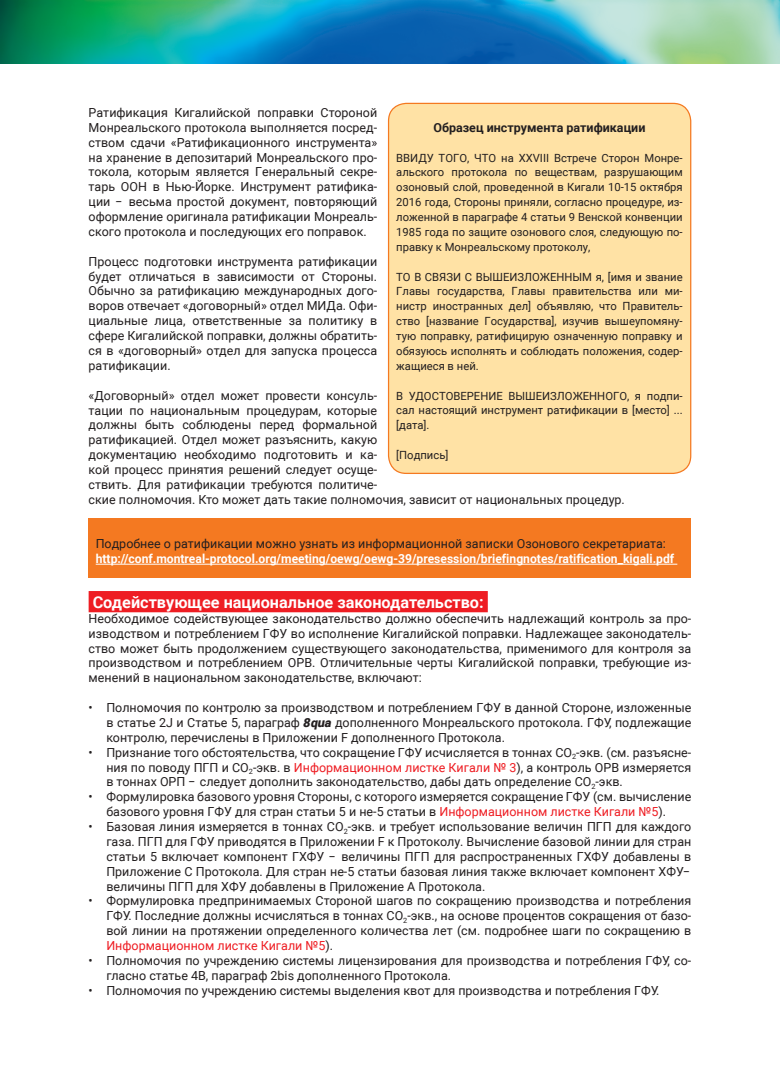
<style>
.page{position:relative;width:780px;height:1088px;background:#fff}
.page>*{position:absolute;margin:0;border:0;box-sizing:border-box;transform-origin:0 0}
.t1{font:700 16.25px "Hay Roboto";color:#fff}
.t2{font:12.5px/14.9px "Hay Roboto";color:#231f20;text-align:justify}
.t3{font:700 12.5px "Hay Roboto";color:#fff}
.t4{font:700 12.5px "Hay Roboto";color:#231f20}
.t5{font:11.25px/14.9px "Hay Roboto";color:#231f20;text-align:justify}
.s1{font-weight:900;font-style:italic}
.s2{color:#ee1d23}
</style>
<div class="page">
<img style="left:0;top:0;width:780px;height:64px">
<div style="left:89px;top:591px;width:399px;height:21px;background:#ee1d23"></div>
<div style="left:89px;top:519px;width:602px;height:59px;background:#f47921"></div>
<hr style="left:96px;top:564px;width:581px;height:1px;background:#fff">
<div style="left:388px;top:103px;width:302px;height:370px;background:#ffe2a5;border-radius:18px"></div>
<div style="left:388px;top:103px;width:303px;height:371px;border:1px solid #f47921;border-radius:18px"></div>
<p class="t2" style="left:89px;top:105px;width:290px">Ратификация Кигалийской поправки Стороной Монреальского протокола выполняется посред&shy;ством сдачи «Ратификационного инструмента» на хранение в депозитарий Монреальского про&shy;токола, которым является Генеральный секре&shy;тарь ООН в Нью-Йорке. Инструмент ратифика&shy;ции – весьма простой документ, повторяющий оформление оригинала ратификации Монреаль&shy;ского протокола и последующих его поправок.</p>
<p class="t2" style="left:89px;top:253px;width:290px">Процесс подготовки инструмента ратификации будет отличаться в зависимости от Стороны.<br>Обычно за ратификацию международных дого&shy;воров отвечает «договорный» отдел МИДа. Офи&shy;циальные лица, ответственные за политику в сфере Кигалийской поправки, должны обратить&shy;ся в «договорный» отдел для запуска процесса ратификации.</p>
<p class="t2" style="left:89px;top:387px;width:537px;text-align:left">«Договорный» отдел может провести консуль-<br>тации по национальным процедурам, которые<br>должны быть соблюдены перед формальной<br>ратификацией. Отдел может разъяснить, какую<br>документацию необходимо подготовить и ка-<br>кой процесс принятия решений следует осуще-<br>ствить. Для ратификации требуются политиче-<br>ские полномочия. Кто может дать такие полномочия, зависит от национальных процедур.</p>
<p class="t4" style="left:433px;top:119px;width:213px">Образец инструмента ратификации</p>
<p class="t5" style="left:396px;top:150px;width:288px">ВВИДУ ТОГО, ЧТО на XXVIII Встрече Сторон Монре&shy;альского протокола по веществам, разрушающим озоновый слой, проведенной в Кигали 10-15 октября 2016 года, Стороны приняли, согласно процедуре, из&shy;ложенной в параграфе 4 статьи 9 Венской конвенции 1985 года по защите озонового слоя, следующую по&shy;правку к Монреальскому протоколу,</p>
<p class="t5" style="left:396px;top:269px;width:288px">ТО В СВЯЗИ С ВЫШЕИЗЛОЖЕННЫМ я, [имя и звание Главы государства, Главы правительства или ми&shy;нистр иностранных дел] объявляю, что Правитель&shy;ство [название Государства], изучив вышеупомяну&shy;тую поправку, ратифицирую означенную поправку и обязуюсь исполнять и соблюдать положения, содер&shy;жащиеся в ней.</p>
<p class="t5" style="left:396px;top:388px;width:288px">В УДОСТОВЕРЕНИЕ ВЫШЕИЗЛОЖЕННОГО, я подпи&shy;сал настоящий инструмент ратификации в [место] ... [дата].</p>
<p class="t5" style="left:396px;top:447px;width:54px">[Подпись]</p>
<p class="t2" style="left:96px;top:536px;width:571px">Подробнее о ратификации можно узнать из информационной записки Озонового секретариата:</p>
<p class="t3" style="left:96px;top:550px;width:580px">http://conf.montreal-protocol.org/meeting/oewg/oewg-39/presession/briefingnotes/ratification_kigali.pdf</p>
<h1 class="t1" style="left:93px;top:591px;width:392px">Содействующее национальное законодательство:</h1>
<p class="t2" style="left:89px;top:610px;width:604px">Необходимое содействующее законодательство должно обеспечить надлежащий контроль за про&shy;изводством и потреблением ГФУ во исполнение Кигалийской поправки. Надлежащее законодатель&shy;ство может быть продолжением существующего законодательства, применимого для контроля за производством и потреблением ОРВ. Отличительные черты Кигалийской поправки, требующие из&shy;менений в национальном законодательстве, включают:</p>
<p class="t2" style="left:106px;top:700px;width:586px;text-indent:-18px">• Полномочия по контролю за производством и потреблением ГФУ в данной Стороне, изложенные в статье 2J и Статье 5, параграф <span class="s1">8qua</span> дополненного Монреальского протокола. ГФУ, подлежащие контролю, перечислены в Приложении F дополненного Протокола.</p>
<p class="t2" style="left:106px;top:744px;width:586px;text-indent:-18px">• Признание того обстоятельства, что сокращение ГФУ исчисляется в тоннах CO<sub>2</sub>-экв. (см. разъясне&shy;ния по поводу ПГП и CO<sub>2</sub>-экв. в <span class="s2">Информационном листке Кигали № 3</span>), а контроль ОРВ измеряется в тоннах ОРП – следует дополнить законодательство, дабы дать определение CO<sub>2</sub>-экв.</p>
<p class="t2" style="left:89px;top:789px;width:604px;text-align:center">• Формулировка базового уровня Стороны, с которого измеряется сокращение ГФУ (см. вычисление базового уровня ГФУ для стран статьи 5 и не-5 статьи в <span class="s2">Информационном листке Кигали №5</span>).</p>
<p class="t2" style="left:106px;top:819px;width:586px;text-indent:-18px">• Базовая линия измеряется в тоннах CO<sub>2</sub>-экв. и требует использование величин ПГП для каждого газа. ПГП для ГФУ приводятся в Приложении F к Протоколу. Вычисление базовой линии для стран статьи 5 включает компонент ГХФУ – величины ПГП для распространенных ГХФУ добавлены в Приложение С Протокола. Для стран не-5 статьи базовая линия также включает компонент ХФУ– величины ПГП для ХФУ добавлены в Приложение А Протокола.</p>
<p class="t2" style="left:106px;top:893px;width:586px;text-indent:-18px">• Формулировка предпринимаемых Стороной шагов по сокращению производства и потребления ГФУ. Последние должны исчисляться в тоннах CO<sub>2</sub>-экв., на основе процентов сокращения от базо&shy;вой линии на протяжении определенного количества лет (см. подробнее шаги по сокращению в <span class="s2">Информационном листке Кигали №5</span>).</p>
<p class="t2" style="left:106px;top:952px;width:586px;text-indent:-18px">• Полномочия по учреждению системы лицензирования для производства и потребления ГФУ, со&shy;гласно статье 4B, параграф 2bis дополненного Протокола.</p>
<p class="t2" style="left:89px;top:982px;width:572px">• Полномочия по учреждению системы выделения квот для производства и потребления ГФУ.</p>
</div>
